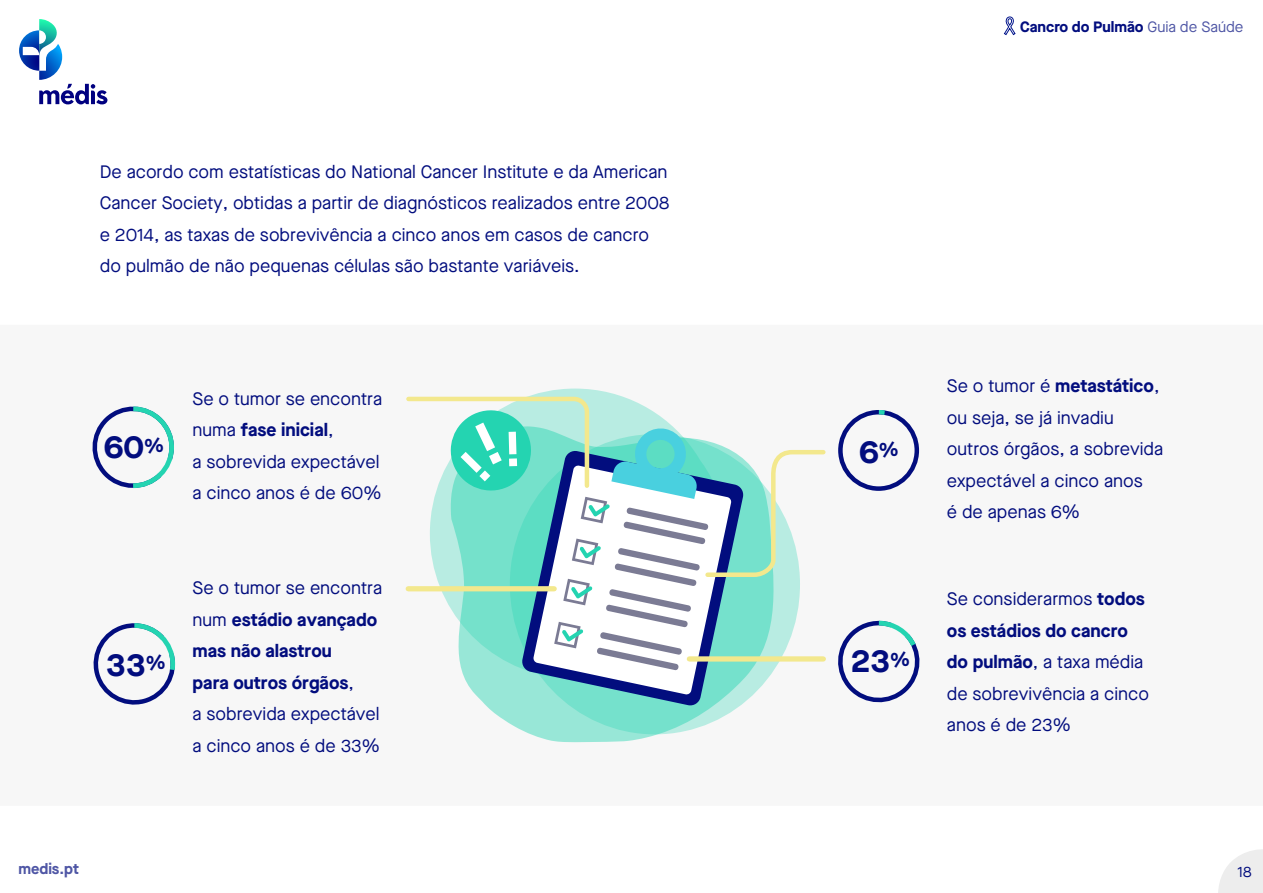
<style>
.page{position:relative;width:1263px;height:893px;background:#fff}
.page>*{position:absolute;margin:0;border:0;box-sizing:border-box;transform-origin:0 0}
.t1{font:700 32.1px "Maison Neue";color:#020d7e}
.t2{font:18px/31.5px "Maison Neue";color:#020d7e}
.t3{font:700 15px "Maison Neue";color:#020d7e}
.t4{font:700 15px "Maison Neue";color:rgb(2 13 126/.7)}
.t5{font:15px "Maison Neue";color:#020d7e}
.s1{font-weight:700}
.s2{font-weight:400;color:rgb(2 13 126/.7)}
</style>
<div class="page">
<svg style="left:1218px;top:849px;width:45px;height:44px"></svg>
<svg style="left:92px;top:406px;width:83px;height:83px"></svg>
<svg style="left:93px;top:623px;width:83px;height:82px"></svg>
<svg style="left:490px;top:710px;width:244px;height:32px"></svg>
<svg style="left:19px;top:19px;width:88px;height:85px"></svg>
<svg style="left:1004px;top:17px;width:11px;height:18px"></svg>
<svg style="left:405px;top:394px;width:515px;height:316px"></svg>
<p class="t2" style="left:100px;top:155px;width:571px">De acordo com estatísticas do National Cancer Institute e da American Cancer Society, obtidas a partir de diagnósticos realizados entre 2008 e 2014, as taxas de sobrevivência a cinco anos em casos de cancro do pulmão de não pequenas células são bastante variáveis.</p>
<h1 class="t1" style="left:104px;top:424px;width:62px">60<sup>%</sup></h1>
<p class="t2" style="left:193px;top:383px;width:191px">Se o tumor se encontra numa <span class="s1">fase inicial</span>,<br>a sobrevida expectável a cinco anos é de 60%</p>
<h1 class="t1" style="left:106px;top:642px;width:61px">33<sup>%</sup></h1>
<p class="t2" style="left:193px;top:572px;width:191px">Se o tumor se encontra num <span class="s1">estádio avançado mas não alastrou<br>para outros órgãos</span>,<br>a sobrevida expectável a cinco anos é de 33%</p>
<p class="t3" style="left:1020px;top:16px;width:225px">Cancro do Pulmão <span class="s2">Guia de Saúde</span></p>
<h1 class="t1" style="left:859px;top:429px;width:41px">6<sup>%</sup></h1>
<h1 class="t1" style="left:851px;top:638px;width:61px">23<sup>%</sup></h1>
<p class="t2" style="left:947px;top:370px;width:218px">Se o tumor é <span class="s1">metastático</span>, ou seja, se já invadiu outros órgãos, a sobrevida expectável a cinco anos<br>é de apenas 6%</p>
<p class="t2" style="left:947px;top:583px;width:204px">Se considerarmos <span class="s1">todos os estádios do cancro do pulmão</span>, a taxa média de sobrevivência a cinco anos é de 23%</p>
<p class="t4" style="left:18px;top:858px;width:62px">medis.pt</p>
<p class="t5" style="left:1237px;top:862px;width:16px">18</p>
</div>
